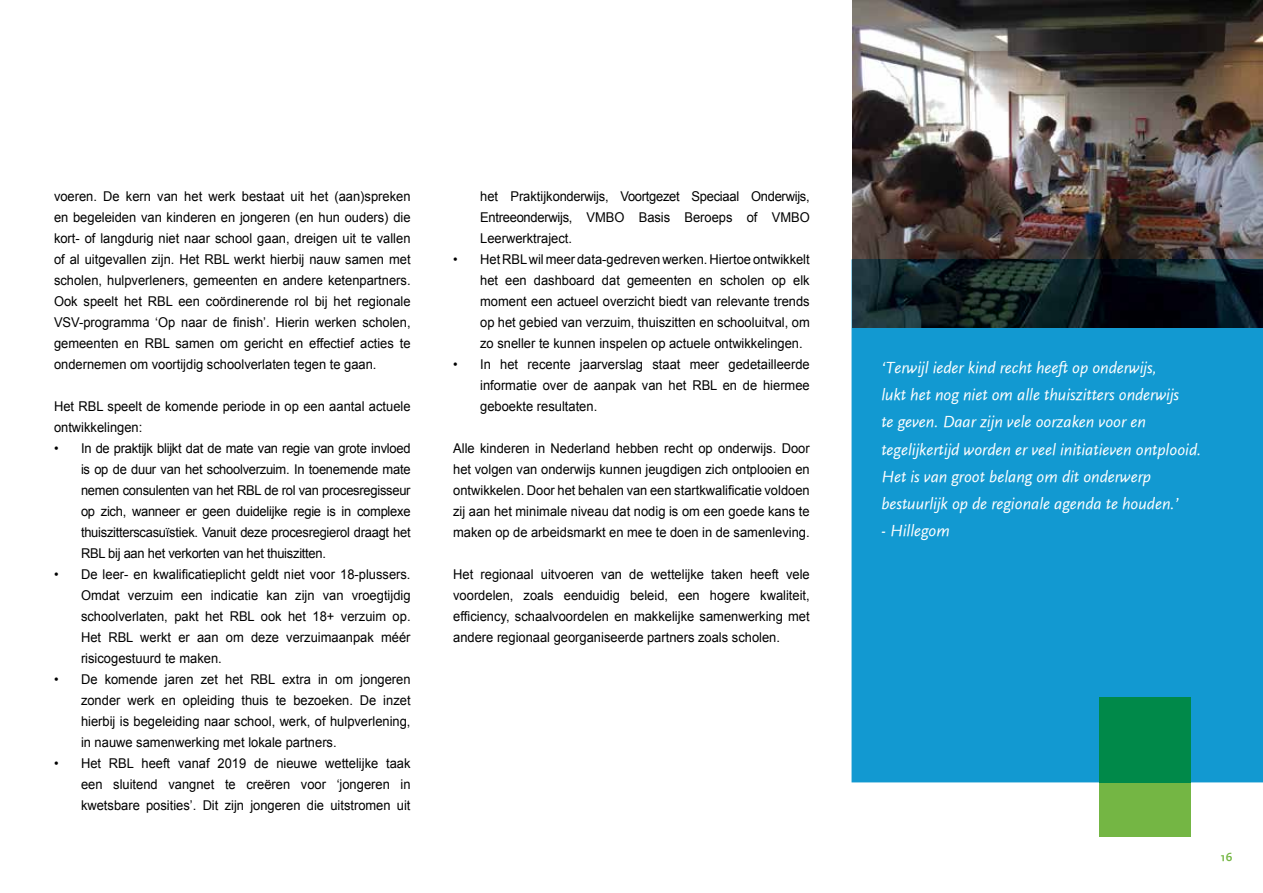
<style>
.page{position:relative;width:1263px;height:893px;background:#fff}
.page>*{position:absolute;margin:0;border:0;box-sizing:border-box;transform-origin:0 0}
.t1{font:italic 16.5px/27.3px "Scala Sans";color:#fff}
.t2{font:13.5px/21px "Arial";color:#000;text-align:justify;scale:.96 1}
.t3{font:700 12px "Scala Sans";color:#74b643}
</style>
<div class="page">
<img style="left:852px;top:0;width:411px;height:259px">
<svg style="left:851px;top:259px;width:412px;height:523px;background:#1188b9"></svg>
<div style="left:1099px;top:782px;width:92px;height:55px;background:#74b644"></div>
<div style="left:1099px;top:697px;width:92px;height:85px;background:#008949"></div>
<p class="t2" style="left:54px;top:186px;width:373px">voeren. De kern van het werk bestaat uit het (aan)spreken en begeleiden van kinderen en jongeren (en hun ouders) die kort- of langdurig niet naar school gaan, dreigen uit te vallen of al uitgevallen zijn. Het RBL werkt hierbij nauw samen met scholen, hulpverleners, gemeenten en andere ketenpartners.<br>Ook speelt het RBL een coördinerende rol bij het regionale VSV-programma ‘Op naar de finish’. Hierin werken scholen, gemeenten en RBL samen om gericht en effectief acties te ondernemen om voortijdig schoolverlaten tegen te gaan.</p>
<p class="t2" style="left:54px;top:396px;width:373px">Het RBL speelt de komende periode in op een aantal actuele ontwikkelingen:</p>
<p class="t2" style="left:81px;top:438px;width:345px;text-indent:-27px">• In de praktijk blijkt dat de mate van regie van grote invloed is op de duur van het schoolverzuim. In toenemende mate nemen consulenten van het RBL de rol van procesregisseur op zich, wanneer er geen duidelijke regie is in complexe thuiszitterscasuïstiek. Vanuit deze procesregierol draagt het RBL bij aan het verkorten van het thuiszitten.</p>
<p class="t2" style="left:81px;top:564px;width:345px;text-indent:-27px">• De leer- en kwalificatieplicht geldt niet voor 18-plussers.<br>Omdat verzuim een indicatie kan zijn van vroegtijdig schoolverlaten, pakt het RBL ook het 18+ verzuim op.<br>Het RBL werkt er aan om deze verzuimaanpak méér risicogestuurd te maken.</p>
<p class="t2" style="left:81px;top:669px;width:345px;text-indent:-27px">• De komende jaren zet het RBL extra in om jongeren zonder werk en opleiding thuis te bezoeken. De inzet hierbij is begeleiding naar school, werk, of hulpverlening, in nauwe samenwerking met lokale partners.</p>
<p class="t2" style="left:81px;top:753px;width:345px;text-indent:-27px">• Het RBL heeft vanaf 2019 de nieuwe wettelijke taak een sluitend vangnet te creëren voor ‘jongeren in kwetsbare posities’. Dit zijn jongeren die uitstromen uit</p>
<p class="t2" style="left:480px;top:186px;width:345px">het Praktijkonderwijs, Voortgezet Speciaal Onderwijs, Entreeonderwijs, VMBO Basis Beroeps of VMBO Leerwerktraject.</p>
<p class="t2" style="left:480px;top:249px;width:345px;text-indent:-27px">• Het RBL wil meer data-gedreven werken. Hiertoe ontwikkelt het een dashboard dat gemeenten en scholen op elk moment een actueel overzicht biedt van relevante trends op het gebied van verzuim, thuiszitten en schooluitval, om zo sneller te kunnen inspelen op actuele ontwikkelingen.</p>
<p class="t2" style="left:480px;top:354px;width:345px;text-indent:-27px">• In het recente jaarverslag staat meer gedetailleerde informatie over de aanpak van het RBL en de hiermee geboekte resultaten.</p>
<p class="t2" style="left:453px;top:438px;width:373px">Alle kinderen in Nederland hebben recht op onderwijs. Door het volgen van onderwijs kunnen jeugdigen zich ontplooien en ontwikkelen. Door het behalen van een startkwalificatie voldoen zij aan het minimale niveau dat nodig is om een goede kans te maken op de arbeidsmarkt en mee te doen in de samenleving.</p>
<p class="t2" style="left:453px;top:564px;width:373px">Het regionaal uitvoeren van de wettelijke taken heeft vele voordelen, zoals eenduidig beleid, een hogere kwaliteit, efficiency, schaalvoordelen en makkelijke samenwerking met andere regionaal georganiseerde partners zoals scholen.</p>
<p class="t1" style="left:881px;top:354px;width:321px">‘Terwijl ieder kind recht heeft op onderwijs,<br>lukt het nog niet om alle thuiszitters onderwijs<br>te geven. Daar zijn vele oorzaken voor en tegelijkertijd worden er veel initiatieven ontplooid.<br>Het is van groot belang om dit onderwerp bestuurlijk op de regionale agenda te houden.’</p>
<p class="t1" style="left:881px;top:518px;width:70px">- Hillegom</p>
<p class="t3" style="left:1221px;top:851px;width:13px">16</p>
</div>
